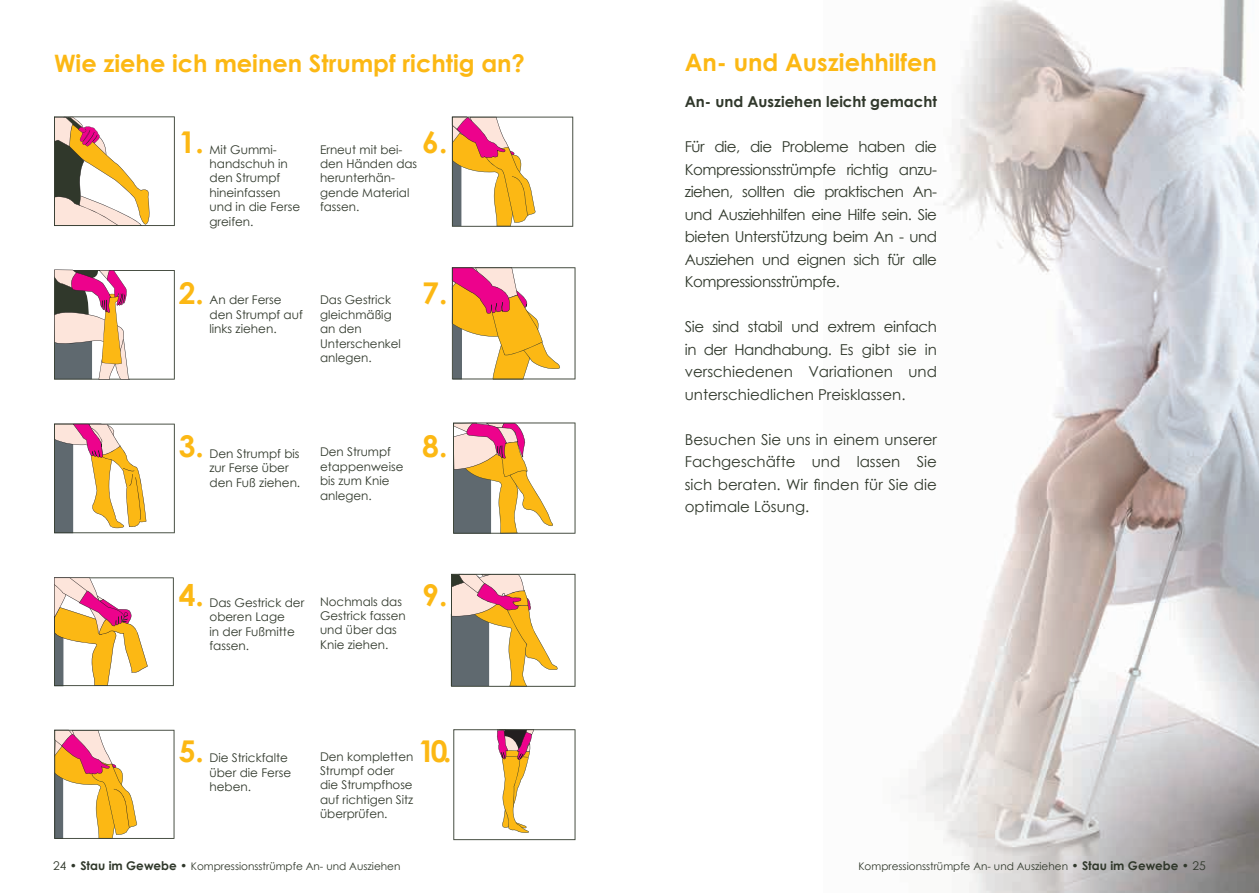
<style>
.page{position:relative;width:1259px;height:893px;background:#fff}
.page>*{position:absolute;margin:0;border:0;box-sizing:border-box;transform-origin:0 0}
.t1{font:700 30px "Century Gothic";color:#fcb814}
.t2{font:700 24px "Century Gothic";color:#fcb814}
.t3{font:15px/22.5px "Century Gothic";color:#30382b;text-align:justify}
.t4{font:700 15px "Century Gothic";color:#30382b}
.t5{font:12px/14.4px "Century Gothic";color:#30382b}
.t6{font:10.5px "Century Gothic";color:#30382b}
.s1{font-size:12px}
.s2{font-weight:700;font-size:12px}
</style>
<div class="page">
<img style="left:908px;top:0;width:351px;height:893px">
<svg style="left:54px;top:116px;width:121px;height:110px"></svg>
<svg style="left:54px;top:269px;width:121px;height:111px"></svg>
<svg style="left:54px;top:424px;width:121px;height:109px"></svg>
<svg style="left:54px;top:577px;width:120px;height:109px"></svg>
<svg style="left:54px;top:730px;width:120px;height:109px"></svg>
<svg style="left:452px;top:117px;width:121px;height:110px"></svg>
<svg style="left:452px;top:267px;width:123px;height:112px"></svg>
<svg style="left:453px;top:422px;width:122px;height:112px"></svg>
<svg style="left:451px;top:574px;width:124px;height:113px"></svg>
<svg style="left:453px;top:729px;width:122px;height:111px"></svg>
<h2 class="t2" style="left:54px;top:45px;width:472px">Wie ziehe ich meinen Strumpf richtig an?</h2>
<h1 class="t1" style="left:179px;top:119px;width:27px">1.</h1>
<p class="t5" style="left:209px;top:142px;width:92px">Mit Gummi&shy;handschuh in den Strumpf hineinfassen und in die Ferse greifen.</p>
<h1 class="t1" style="left:422px;top:119px;width:27px">6.</h1>
<p class="t5" style="left:320px;top:142px;width:99px">Erneut mit bei&shy;den Händen das herunterhän&shy;gende Material fassen.</p>
<h1 class="t1" style="left:179px;top:271px;width:27px">2.</h1>
<p class="t5" style="left:209px;top:293px;width:95px">An der Ferse den Strumpf auf links ziehen.</p>
<p class="t5" style="left:320px;top:293px;width:82px">Das Gestrick gleichmäßig an den<br>Unterschenkel anlegen.</p>
<h1 class="t1" style="left:422px;top:271px;width:27px">7.</h1>
<h1 class="t1" style="left:179px;top:424px;width:27px">3.</h1>
<p class="t5" style="left:209px;top:446px;width:92px">Den Strumpf bis zur Ferse über den Fuß ziehen.</p>
<p class="t5" style="left:320px;top:445px;width:85px">Den Strumpf etappenweise bis zum Knie anlegen.</p>
<h1 class="t1" style="left:422px;top:424px;width:27px">8.</h1>
<h1 class="t1" style="left:179px;top:572px;width:27px">4.</h1>
<p class="t5" style="left:209px;top:595px;width:96px">Das Gestrick der oberen Lage<br>in der Fußmitte fassen.</p>
<p class="t5" style="left:320px;top:594px;width:87px">Nochmals das<br>Gestrick fassen und über das<br>Knie ziehen.</p>
<h1 class="t1" style="left:422px;top:572px;width:27px">9.</h1>
<h1 class="t1" style="left:179px;top:728px;width:27px">5.</h1>
<p class="t5" style="left:209px;top:750px;width:83px">Die Strickfalte über die Ferse heben.</p>
<h1 class="t1" style="left:418px;top:728px;width:35px">10.</h1>
<p class="t5" style="left:320px;top:749px;width:95px">Den kompletten<br>Strumpf oder die Strumpfhose auf richtigen Sitz überprüfen.</p>
<h2 class="t2" style="left:685px;top:44px;width:253px">An- und Ausziehhilfen</h2>
<p class="t4" style="left:685px;top:90px;width:253px">An- und Ausziehen leicht gemacht</p>
<p class="t3" style="left:685px;top:135px;width:254px">Für die, die Probleme haben die Kompressionsstrümpfe richtig anzu&shy;ziehen, sollten die praktischen An&shy;und Ausziehhilfen eine Hilfe sein. Sie bieten Unterstützung beim An - und Ausziehen und eignen sich für alle Kompressionsstrümpfe.</p>
<p class="t3" style="left:685px;top:315px;width:254px">Sie sind stabil und extrem einfach in der Handhabung. Es gibt sie in verschiedenen Variationen und unterschiedlichen Preisklassen.</p>
<p class="t3" style="left:685px;top:428px;width:254px">Besuchen Sie uns in einem unserer Fachgeschäfte und lassen Sie sich beraten. Wir finden für Sie die optimale Lösung.</p>
<p class="t6" style="left:53px;top:859px;width:349px"><span class="s1">24 •</span> <span class="s2">Stau im Gewebe</span> <span class="s1">•</span> Kompressionsstrümpfe An- und Ausziehen</p>
<p class="t6" style="left:858px;top:859px;width:349px">Kompressionsstrümpfe An- und Ausziehen <span class="s1">•</span> <span class="s2">Stau im Gewebe</span> <span class="s1">• 25</span></p>
</div>
